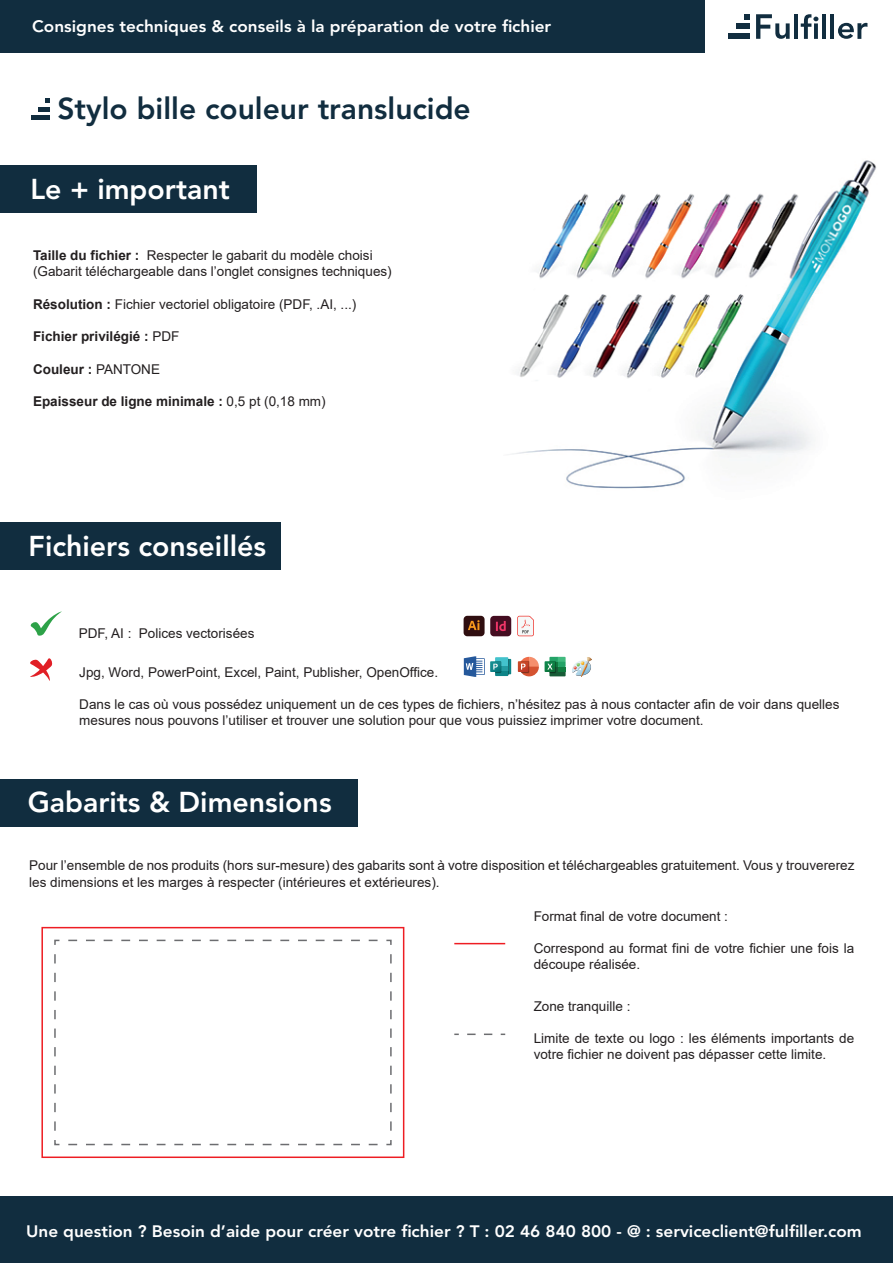
<style>
.page{position:relative;width:893px;height:1263px;background:#fff}
.page>*{position:absolute;margin:0;border:0;box-sizing:border-box;transform-origin:0 0}
.t1{font:800 30px "Avenir LT Std";color:#112d3f}
.t2{font:800 28.5px "Avenir LT Std";color:#fff}
.t3{font:800 16.5px "Avenir LT Std";color:#fff;scale:1.04 1}
.t4{font:13.5px/16.2px "Arial";color:#231f20}
.t5{font:700 13.5px "Arial";color:#231f20}
.s1{font-weight:700}
.s2{font-weight:400}
</style>
<div class="page">
<div style="left:0;top:1196px;width:893px;height:67px;background:#112d3f"></div>
<svg style="left:30px;top:611px;width:32px;height:25px"></svg>
<div style="left:0;top:522px;width:280px;height:48px;background:#112d3f"></div>
<div style="left:464px;top:616px;width:21px;height:20px;background:#2f0e10;border-radius:4px"></div>
<svg style="left:468px;top:620px;width:12px;height:10px"></svg>
<div style="left:490px;top:616px;width:21px;height:20px;background:#440d21;border-radius:4px"></div>
<svg style="left:496px;top:621px;width:10px;height:10px"></svg>
<svg style="left:517px;top:616px;width:17px;height:20px"></svg>
<svg style="left:30px;top:658px;width:23px;height:23px"></svg>
<img style="left:572px;top:657px;width:20px;height:20px">
<svg style="left:545px;top:657px;width:21px;height:19px"></svg>
<svg style="left:518px;top:657px;width:21px;height:19px"></svg>
<div style="left:504px;top:659px;width:7px;height:15px;background:#0d8487"></div>
<svg style="left:464px;top:656px;width:46px;height:21px"></svg>
<div style="left:0;top:778px;width:358px;height:48px;background:#112d3f"></div>
<div style="left:41px;top:927px;width:363px;height:231px;background:#fff;border:2px solid #ee1d23"></div>
<svg style="left:68px;top:939px;width:324px;height:6px"></svg>
<svg style="left:386px;top:954px;width:6px;height:192px"></svg>
<svg style="left:54px;top:1140px;width:324px;height:6px"></svg>
<svg style="left:54px;top:939px;width:6px;height:192px"></svg>
<svg style="left:467px;top:1033px;width:38px;height:2px"></svg>
<hr style="left:454px;top:943px;width:51px;height:1px;background:#ee1d23">
<div style="left:0;top:165px;width:257px;height:48px;background:#112d3f"></div>
<svg style="left:756px;top:14px;width:34px;height:25px"></svg>
<hr style="left:794px;top:14px;width:4px;height:25px;background:#112d3f">
<svg style="left:801px;top:14px;width:17px;height:25px"></svg>
<hr style="left:822px;top:14px;width:4px;height:25px;background:#112d3f">
<hr style="left:830px;top:14px;width:4px;height:25px;background:#112d3f">
<svg style="left:838px;top:23px;width:29px;height:16px"></svg>
<div style="left:728px;top:33px;width:22px;height:6px;background:#112d3f"></div>
<div style="left:736px;top:24px;width:14px;height:5px;background:#112d3f"></div>
<svg style="left:745px;top:14px;width:5px;height:6px"></svg>
<div style="left:0;top:0;width:704px;height:53px;background:#112d3f"></div>
<div style="left:31px;top:115px;width:19px;height:5px;background:#112d3f"></div>
<div style="left:38px;top:107px;width:12px;height:5px;background:#112d3f"></div>
<svg style="left:45px;top:99px;width:4px;height:4px"></svg>
<img style="left:512px;top:160px;width:365px;height:329px">
<p class="t3" style="left:32px;top:16px;width:501px">Consignes techniques &amp; conseils à la préparation de votre fichier</p>
<h1 class="t1" style="left:57px;top:91px;width:415px">Stylo bille couleur translucide</h1>
<h2 class="t2" style="left:30px;top:172px;width:201px">Le + important</h2>
<p class="t4" style="left:33px;top:247px;width:360px"><span class="s1">Taille du fichier :</span> Respecter le gabarit du modèle choisi (Gabarit téléchargeable dans l’onglet consignes techniques)</p>
<p class="t4" style="left:33px;top:296px;width:325px"><span class="s1">Résolution :</span> Fichier vectoriel obligatoire (PDF, .AI, ...)</p>
<p class="t5" style="left:33px;top:327px;width:148px">Fichier privilégié : <span class="s2">PDF</span></p>
<p class="t5" style="left:33px;top:359px;width:129px">Couleur : <span class="s2">PANTONE</span></p>
<p class="t5" style="left:33px;top:392px;width:294px">Epaisseur de ligne minimale : <span class="s2">0,5 pt (0,18 mm)</span></p>
<h2 class="t2" style="left:29px;top:529px;width:239px">Fichiers conseillés</h2>
<p class="t4" style="left:79px;top:625px;width:177px">PDF, AI : Polices vectorisées</p>
<p class="t4" style="left:79px;top:664px;width:360px">Jpg, Word, PowerPoint, Excel, Paint, Publisher, OpenOffice.</p>
<p class="t4" style="left:79px;top:696px;width:762px">Dans le cas où vous possédez uniquement un de ces types de fichiers, n’hésitez pas à nous contacter afin de voir dans quelles mesures nous pouvons l’utiliser et trouver une solution pour que vous puissiez imprimer votre document.</p>
<h2 class="t2" style="left:28px;top:785px;width:305px">Gabarits &amp; Dimensions</h2>
<p class="t4" style="left:29px;top:857px;width:827px">Pour l’ensemble de nos produits (hors sur-mesure) des gabarits sont à votre disposition et téléchargeables gratuitement. Vous y trouvererez les dimensions et les marges à respecter (intérieures et extérieures).</p>
<p class="t4" style="left:534px;top:908px;width:196px">Format final de votre document :</p>
<p class="t4" style="left:534px;top:940px;width:322px">Correspond au format fini de votre fichier une fois la découpe réalisée.</p>
<p class="t4" style="left:534px;top:998px;width:98px">Zone tranquille :</p>
<p class="t4" style="left:534px;top:1030px;width:322px">Limite de texte ou logo : les éléments importants de votre fichier ne doivent pas dépasser cette limite.</p>
<p class="t3" style="left:26px;top:1221px;width:805px">Une question ? Besoin d’aide pour créer votre fichier ? T : 02 46 840 800 - @ : serviceclient@fulfiller.com</p>
</div>
